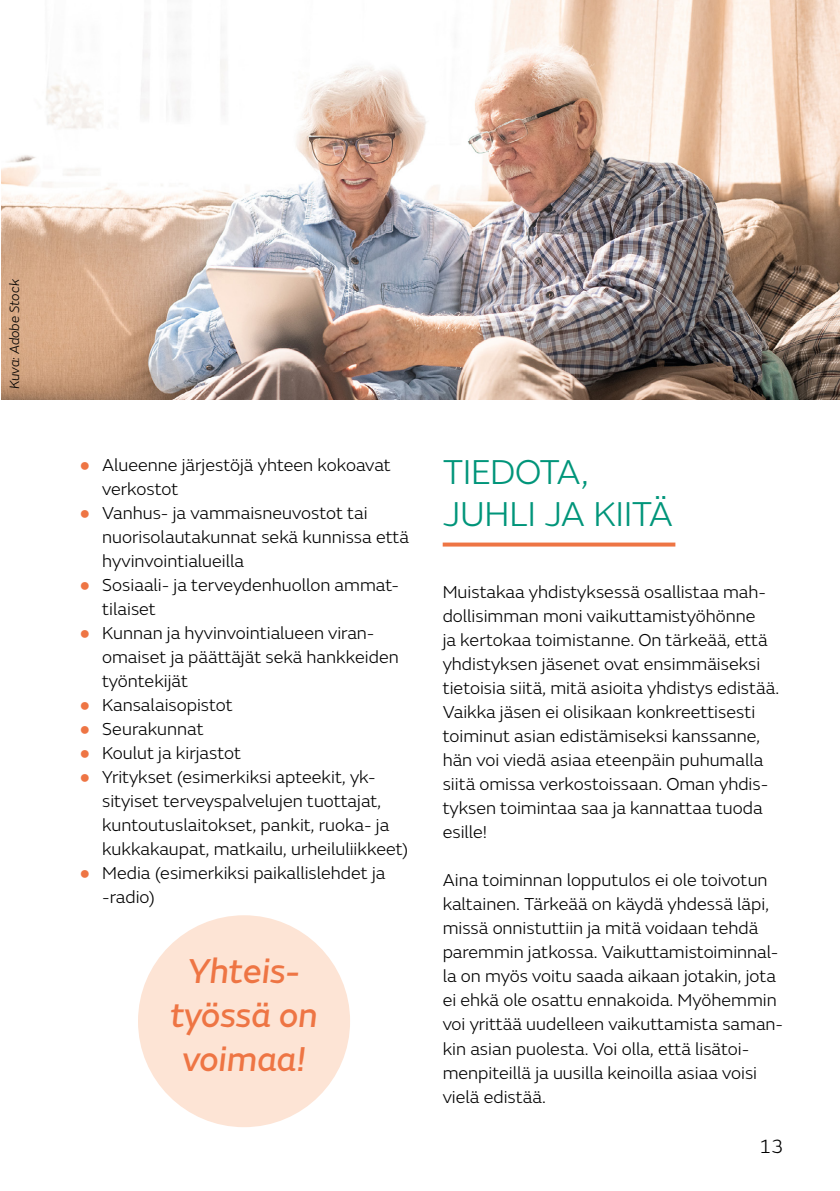
<style>
.page{position:relative;width:840px;height:1191px;background:#fff}
.page>*{position:absolute;margin:0;border:0;box-sizing:border-box;transform-origin:0 0}
.t1{font:italic 36px/44px "FS Emeric Core";color:#ee7544;text-align:center}
.Väliotsikko__2_riviä{font:300 36px/42px "FS Emeric";letter-spacing:-.015em;color:#00957a}
.t2{font:300 20px "FS Emeric";color:#000}
.Leipis{font:300 18px/24px "FS Emeric";color:#000}
.Luettelo{font:300 18px/24px "FS Emeric";color:#000}
.t3{font:italic 300 14px "FS Emeric";letter-spacing:-.005em;color:#000}
.s1{font-family:"Arial Narrow";font-weight:400;color:#ee7544}
</style>
<div class="page">
<div style="left:138px;top:915px;width:212px;height:212px;background:#fde4d5;border-radius:50%"></div>
<img style="left:1px;top:0;width:838px;height:400px">
<svg style="left:442px;top:542px;width:233px;height:4px"></svg>
<p class="t3" style="left:5px;top:389px;width:112px;rotate:-90deg">Kuva: Adobe Stock</p>
<p class="Luettelo" style="left:102px;top:452px;width:290px;text-indent:-23px"><span class="s1">●</span> Alueenne järjestöjä yhteen kokoavat verkostot</p>
<p class="Luettelo" style="left:102px;top:500px;width:308px;text-indent:-23px"><span class="s1">●</span> Vanhus- ja vammaisneuvostot tai nuorisolautakunnat sekä kunnissa että hyvinvointialueilla</p>
<p class="Luettelo" style="left:102px;top:572px;width:298px;text-indent:-23px"><span class="s1">●</span> Sosiaali- ja terveydenhuollon ammat&shy;tilaiset</p>
<p class="Luettelo" style="left:102px;top:620px;width:298px;text-indent:-23px"><span class="s1">●</span> Kunnan ja hyvinvointialueen viran&shy;omaiset ja päättäjät sekä hankkeiden työntekijät</p>
<p class="Luettelo" style="left:79px;top:692px;width:155px"><span class="s1">●</span> Kansalaisopistot</p>
<p class="Luettelo" style="left:79px;top:716px;width:126px"><span class="s1">●</span> Seurakunnat</p>
<p class="Luettelo" style="left:79px;top:740px;width:163px"><span class="s1">●</span> Koulut ja kirjastot</p>
<p class="Luettelo" style="left:102px;top:764px;width:307px;text-indent:-23px"><span class="s1">●</span> Yritykset (esimerkiksi apteekit, yk&shy;sityiset terveyspalvelujen tuottajat, kuntoutuslaitokset, pankit, ruoka- ja kukkakaupat, matkailu, urheiluliikkeet)</p>
<p class="Luettelo" style="left:102px;top:860px;width:284px;text-indent:-23px"><span class="s1">●</span> Media (esimerkiksi paikallislehdet ja -radio)</p>
<h1 class="t1" style="left:170px;top:947px;width:148px">Yhteis&shy;työssä on voimaa!</h1>
<h2 class="Väliotsikko__2_riviä" style="left:442px;top:450px;width:232px">TIEDOTA,<br>JUHLI JA KIITÄ</h2>
<p class="Leipis" style="left:442px;top:579px;width:338px">Muistakaa yhdistyksessä osallistaa mah&shy;dollisimman moni vaikuttamistyöhönne<br>ja kertokaa toimistanne. On tärkeää, että yhdistyksen jäsenet ovat ensimmäiseksi tietoisia siitä, mitä asioita yhdistys edistää.<br>Vaikka jäsen ei olisikaan konkreettisesti toiminut asian edistämiseksi kanssanne, hän voi viedä asiaa eteenpäin puhumalla siitä omissa verkostoissaan. Oman yhdis&shy;tyksen toimintaa saa ja kannattaa tuoda esille!</p>
<p class="Leipis" style="left:442px;top:867px;width:342px">Aina toiminnan lopputulos ei ole toivotun kaltainen. Tärkeää on käydä yhdessä läpi, missä onnistuttiin ja mitä voidaan tehdä paremmin jatkossa. Vaikuttamistoiminnal&shy;la on myös voitu saada aikaan jotakin, jota ei ehkä ole osattu ennakoida. Myöhemmin voi yrittää uudelleen vaikuttamista saman&shy;kin asian puolesta. Voi olla, että lisätoi&shy;menpiteillä ja uusilla keinoilla asiaa voisi vielä edistää.</p>
<p class="t2" style="left:758px;top:1133px;width:26px">13</p>
</div>
